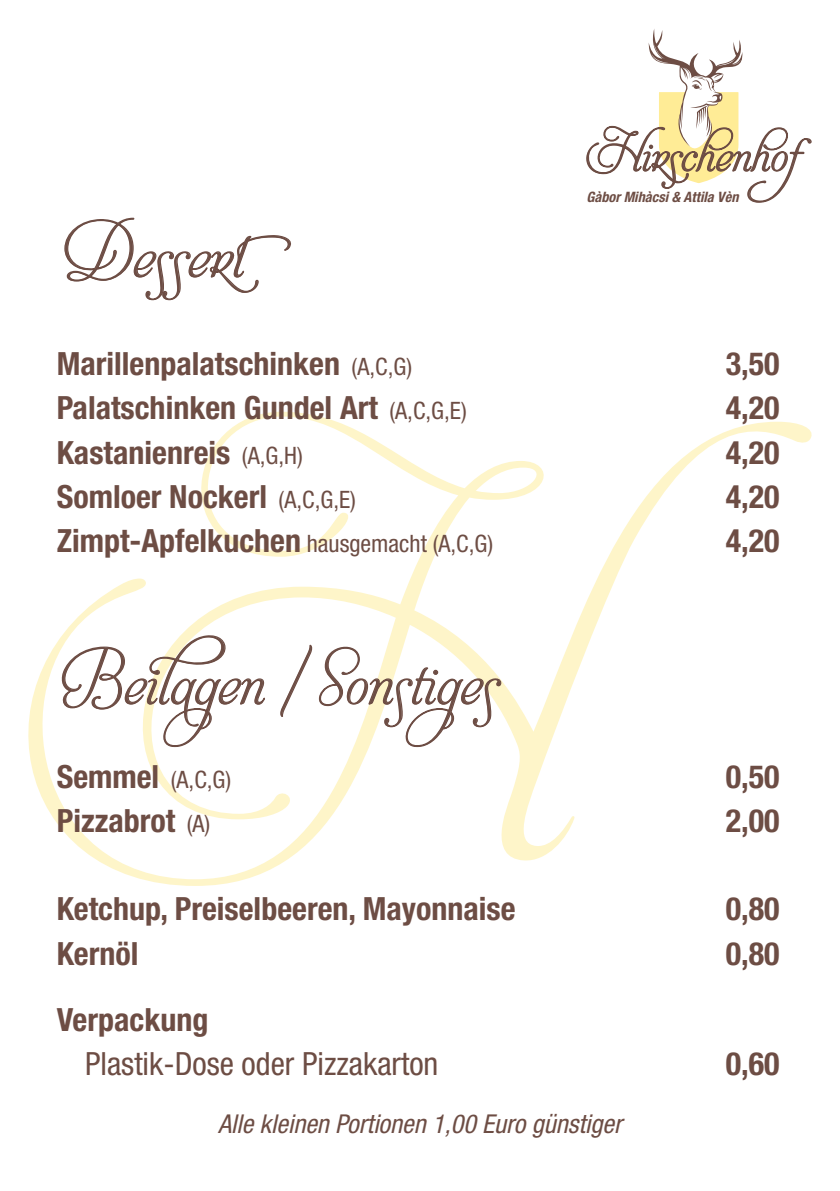
<style>
.page{position:relative;width:840px;height:1191px;background:#fff}
.page>*{position:absolute;margin:0;border:0;box-sizing:border-box;transform-origin:0 0}
.t1{font:48px "Aphrodite Slim Pro";color:#6d4d44}
.t2{font:36.6px "Aphrodite Slim Pro";color:#6d4d44}
.Speisen{font:700 condensed 32px "Helvetica Neue";color:#6d4d44}
.Speisen-2{font:condensed 32px "Helvetica Neue";color:#6d4d44}
.Speisen-3{font:italic condensed 26px "Helvetica Neue";color:#6d4d44}
.Speisen-4{font:condensed 24px "Helvetica Neue";color:#6d4d44}
.t3{font:italic 700 condensed 14.4px "Helvetica Neue";color:#6d4d44}
.s1{font-weight:400;font-size:24px}
.s2{font-weight:700;font-size:32px}
</style>
<div class="page">
<svg style="left:28px;top:412px;width:784px;height:474px"></svg>
<svg style="left:586px;top:29px;width:226px;height:174px"></svg>
<svg style="left:64px;top:217px;width:227px;height:84px"></svg>
<svg style="left:59px;top:632px;width:206px;height:115px"></svg>
<svg style="left:278px;top:641px;width:223px;height:160px"></svg>
<p class="t1" style="left:57px;top:232px;width:240px">Dessert</p>
<p class="t2" style="left:585px;top:137px;width:272px">Hirschenhof</p>
<p class="t3" style="left:586px;top:188px;width:153px">Gàbor Mihàcsi &amp; Attila Vèn</p>
<p class="Speisen" style="left:57px;top:344px;width:356px">Marillenpalatschinken <span class="s1">(A,C,G)</span></p>
<p class="Speisen" style="left:725px;top:344px;width:55px">3,50</p>
<p class="Speisen" style="left:57px;top:389px;width:411px">Palatschinken Gundel Art <span class="s1">(A,C,G,E)</span></p>
<p class="Speisen" style="left:725px;top:389px;width:55px">4,20</p>
<p class="Speisen" style="left:57px;top:433px;width:247px">Kastanienreis <span class="s1">(A,G,H)</span></p>
<p class="Speisen" style="left:725px;top:433px;width:55px">4,20</p>
<p class="Speisen" style="left:57px;top:477px;width:300px">Somloer Nockerl <span class="s1">(A,C,G,E)</span></p>
<p class="Speisen" style="left:725px;top:477px;width:55px">4,20</p>
<p class="Speisen-4" style="left:57px;top:529px;width:437px"><span class="s2">Zimpt-Apfelkuchen</span> hausgemacht (A,C,G)</p>
<p class="Speisen" style="left:725px;top:521px;width:55px">4,20</p>
<p class="t1" style="left:57px;top:659px;width:450px">Beilagen / Sonstiges</p>
<p class="Speisen-4" style="left:57px;top:766px;width:176px"><span class="s2">Semmel</span> (A,C,G)</p>
<p class="Speisen" style="left:725px;top:757px;width:55px">0,50</p>
<p class="Speisen" style="left:57px;top:801px;width:155px">Pizzabrot <span class="s1">(A)</span></p>
<p class="Speisen" style="left:725px;top:801px;width:55px">2,00</p>
<p class="Speisen" style="left:57px;top:889px;width:460px">Ketchup, Preiselbeeren, Mayonnaise</p>
<p class="Speisen" style="left:725px;top:889px;width:55px">0,80</p>
<p class="Speisen" style="left:57px;top:933px;width:83px">Kernöl</p>
<p class="Speisen" style="left:725px;top:933px;width:55px">0,80</p>
<p class="Speisen" style="left:57px;top:1000px;width:153px">Verpackung</p>
<p class="Speisen-2" style="left:85px;top:1045px;width:354px">Plastik-Dose oder Pizzakarton</p>
<p class="Speisen" style="left:725px;top:1044px;width:55px">0,60</p>
<p class="Speisen-3" style="left:218px;top:1108px;width:405px">Alle kleinen Portionen 1,00 Euro günstiger</p>
</div>
